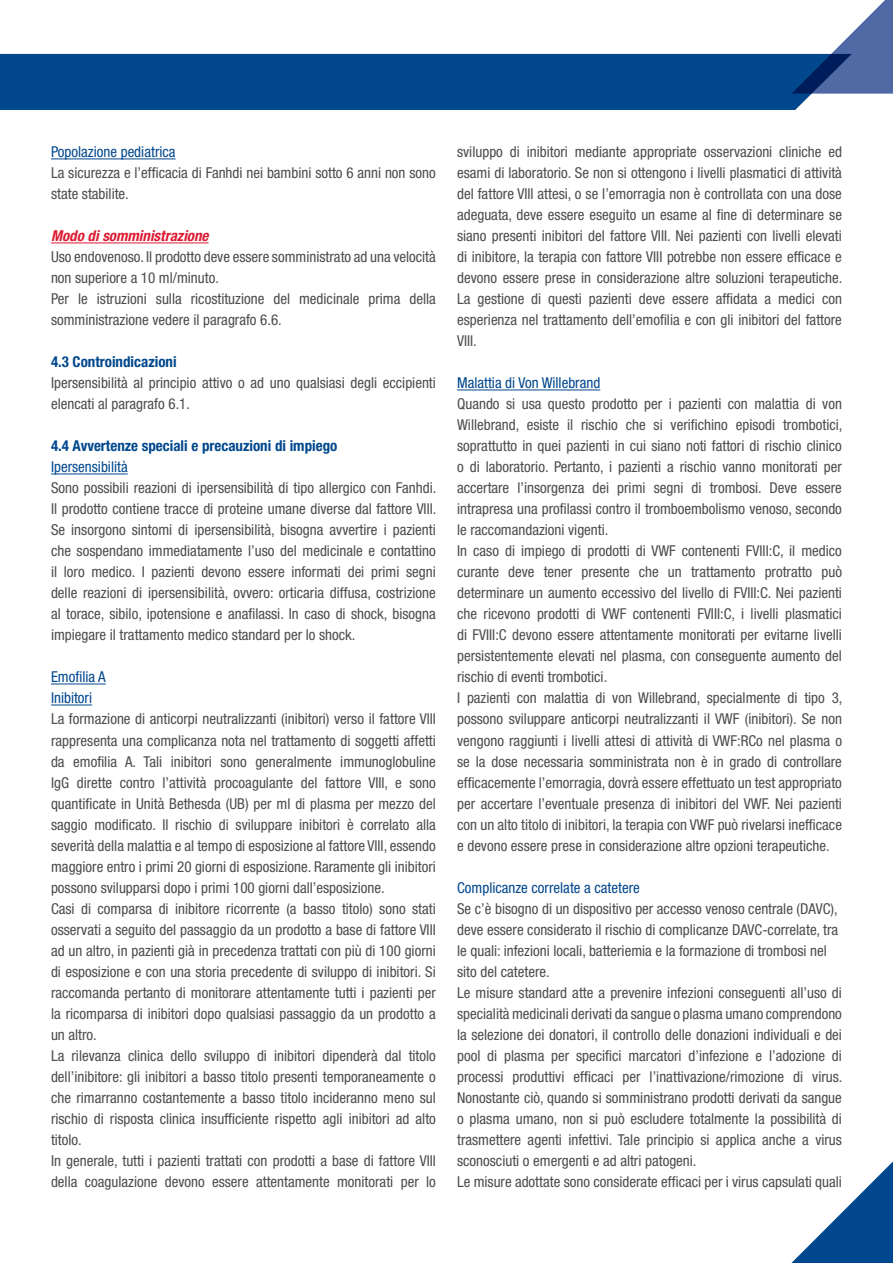
<style>
.page{position:relative;width:893px;height:1263px;background:#fff}
.page>*{position:absolute;margin:0;border:0;box-sizing:border-box;transform-origin:0 0}
.entr11{font:condensed 15px/21px "Helvetica Neue LT Std";color:#4b4c4d;text-align:justify}
.Estándar{font:condensed 15px/21px "Helvetica Neue LT Std";color:#4b4c4d}
.ENTR111{font:condensed 15px "Helvetica Neue LT Std";color:#01478d}
.ENTR111-2{font:condensed 15px/21px "Helvetica Neue LT Std";color:#4b4c4d}
.t1{font:700 condensed 15px "Helvetica Neue LT Std";color:#01478d}
._111{font:italic 700 condensed 15px "Helvetica Neue LT Std";color:#dc1a32}
.entr11-2{font:condensed 15px "Helvetica Neue LT Std";color:#01478d}
</style>
<div class="page">
<div style="left:0;top:54px;width:812px;height:56px;background:#01478d"></div>
<svg style="left:791px;top:0;width:102px;height:94px"></svg>
<svg style="left:791px;top:1161px;width:102px;height:102px"></svg>
<hr style="left:51px;top:159px;width:125px;height:1px;background:#01478d">
<hr style="left:51px;top:243px;width:158px;height:1px;background:#dc1a32">
<hr style="left:51px;top:474px;width:77px;height:1px;background:#01478d">
<hr style="left:51px;top:684px;width:55px;height:1px;background:#01478d">
<hr style="left:51px;top:705px;width:41px;height:1px;background:#01478d">
<hr style="left:457px;top:390px;width:143px;height:1px;background:#01478d">
<p class="ENTR111" style="left:51px;top:143px;width:126px">Popolazione pediatrica</p>
<p class="entr11" style="left:51px;top:163px;width:386px">La sicurezza e l’efficacia di Fanhdi nei bambini sotto 6 anni non sono state stabilite.</p>
<p class="_111" style="left:51px;top:227px;width:159px">Modo di somministrazione</p>
<p class="ENTR111-2" style="left:51px;top:247px;width:386px">Uso endovenoso. Il prodotto deve essere somministrato ad una velocità non superiore a 10 ml/minuto.</p>
<p class="entr11" style="left:51px;top:289px;width:386px">Per le istruzioni sulla ricostituzione del medicinale prima della somministrazione vedere il paragrafo 6.6.</p>
<p class="t1" style="left:51px;top:353px;width:127px">4.3 Controindicazioni</p>
<p class="entr11" style="left:51px;top:373px;width:386px">Ipersensibilità al principio attivo o ad uno qualsiasi degli eccipienti elencati al paragrafo 6.1.</p>
<p class="t1" style="left:51px;top:437px;width:288px">4.4 Avvertenze speciali e precauzioni di impiego</p>
<p class="entr11-2" style="left:51px;top:458px;width:78px">Ipersensibilità</p>
<p class="entr11" style="left:51px;top:478px;width:387px">Sono possibili reazioni di ipersensibilità di tipo allergico con Fanhdi.<br>Il prodotto contiene tracce di proteine umane diverse dal fattore VIII.<br>Se insorgono sintomi di ipersensibilità, bisogna avvertire i pazienti che sospendano immediatamente l’uso del medicinale e contattino il loro medico. I pazienti devono essere informati dei primi segni delle reazioni di ipersensibilità, ovvero: orticaria diffusa, costrizione al torace, sibilo, ipotensione e anafilassi. In caso di shock, bisogna impiegare il trattamento medico standard per lo shock.</p>
<p class="ENTR111" style="left:51px;top:668px;width:56px">Emofilia A</p>
<p class="ENTR111" style="left:51px;top:689px;width:43px">Inibitori</p>
<p class="entr11" style="left:51px;top:709px;width:386px">La formazione di anticorpi neutralizzanti (inibitori) verso il fattore VIII rappresenta una complicanza nota nel trattamento di soggetti affetti da emofilia A. Tali inibitori sono generalmente immunoglobuline IgG dirette contro l’attività procoagulante del fattore VIII, e sono quantificate in Unità Bethesda (UB) per ml di plasma per mezzo del saggio modificato. Il rischio di sviluppare inibitori è correlato alla severità della malattia e al tempo di esposizione al fattore VIII, essendo maggiore entro i primi 20 giorni di esposizione. Raramente gli inibitori possono svilupparsi dopo i primi 100 giorni dall’esposizione.</p>
<p class="entr11" style="left:51px;top:898px;width:386px">Casi di comparsa di inibitore ricorrente (a basso titolo) sono stati osservati a seguito del passaggio da un prodotto a base di fattore VIII ad un altro, in pazienti già in precedenza trattati con più di 100 giorni di esposizione e con una storia precedente di sviluppo di inibitori. Si raccomanda pertanto di monitorare attentamente tutti i pazienti per la ricomparsa di inibitori dopo qualsiasi passaggio da un prodotto a un altro.</p>
<p class="entr11" style="left:51px;top:1045px;width:386px">La rilevanza clinica dello sviluppo di inibitori dipenderà dal titolo dell’inibitore: gli inibitori a basso titolo presenti temporaneamente o che rimarranno costantemente a basso titolo incideranno meno sul rischio di risposta clinica insufficiente rispetto agli inibitori ad alto titolo.</p>
<p class="entr11" style="left:51px;top:1150px;width:386px">In generale, tutti i pazienti trattati con prodotti a base di fattore VIII della coagulazione devono essere attentamente monitorati per lo</p>
<p class="entr11" style="left:457px;top:142px;width:387px">sviluppo di inibitori mediante appropriate osservazioni cliniche ed esami di laboratorio. Se non si ottengono i livelli plasmatici di attività del fattore VIII attesi, o se l’emorragia non è controllata con una dose adeguata, deve essere eseguito un esame al fine di determinare se siano presenti inibitori del fattore VIII. Nei pazienti con livelli elevati di inibitore, la terapia con fattore VIII potrebbe non essere efficace e devono essere prese in considerazione altre soluzioni terapeutiche.<br>La gestione di questi pazienti deve essere affidata a medici con esperienza nel trattamento dell’emofilia e con gli inibitori del fattore VIII.</p>
<p class="ENTR111" style="left:457px;top:374px;width:145px">Malattia di Von Willebrand</p>
<p class="entr11" style="left:457px;top:394px;width:387px">Quando si usa questo prodotto per i pazienti con malattia di von Willebrand, esiste il rischio che si verifichino episodi trombotici, soprattutto in quei pazienti in cui siano noti fattori di rischio clinico o di laboratorio. Pertanto, i pazienti a rischio vanno monitorati per accertare l’insorgenza dei primi segni di trombosi. Deve essere intrapresa una profilassi contro il tromboembolismo venoso, secondo le raccomandazioni vigenti.</p>
<p class="entr11" style="left:457px;top:541px;width:386px">In caso di impiego di prodotti di VWF contenenti FVIII:C, il medico curante deve tener presente che un trattamento protratto può determinare un aumento eccessivo del livello di FVIII:C. Nei pazienti che ricevono prodotti di VWF contenenti FVIII:C, i livelli plasmatici di FVIII:C devono essere attentamente monitorati per evitarne livelli persistentemente elevati nel plasma, con conseguente aumento del rischio di eventi trombotici.</p>
<p class="entr11" style="left:457px;top:688px;width:387px">I pazienti con malattia di von Willebrand, specialmente di tipo 3, possono sviluppare anticorpi neutralizzanti il VWF (inibitori). Se non vengono raggiunti i livelli attesi di attività di VWF:RCo nel plasma o se la dose necessaria somministrata non è in grado di controllare efficacemente l’emorragia, dovrà essere effettuato un test appropriato per accertare l’eventuale presenza di inibitori del VWF. Nei pazienti con un alto titolo di inibitori, la terapia con VWF può rivelarsi inefficace e devono essere prese in considerazione altre opzioni terapeutiche.</p>
<p class="ENTR111" style="left:457px;top:878px;width:184px">Complicanze correlate a catetere</p>
<p class="Estándar" style="left:457px;top:898px;width:383px">Se c’è bisogno di un dispositivo per accesso venoso centrale (DAVC), deve essere considerato il rischio di complicanze DAVC-correlate, tra le quali: infezioni locali, batteriemia e la formazione di trombosi nel sito del catetere.</p>
<p class="entr11" style="left:457px;top:982px;width:387px">Le misure standard atte a prevenire infezioni conseguenti all’uso di specialità medicinali derivati da sangue o plasma umano comprendono la selezione dei donatori, il controllo delle donazioni individuali e dei pool di plasma per specifici marcatori d’infezione e l’adozione di processi produttivi efficaci per l’inattivazione/rimozione di virus.<br>Nonostante ciò, quando si somministrano prodotti derivati da sangue o plasma umano, non si può escludere totalmente la possibilità di trasmettere agenti infettivi. Tale principio si applica anche a virus sconosciuti o emergenti e ad altri patogeni.</p>
<p class="entr11" style="left:457px;top:1171px;width:386px">Le misure adottate sono considerate efficaci per i virus capsulati quali</p>
</div>
